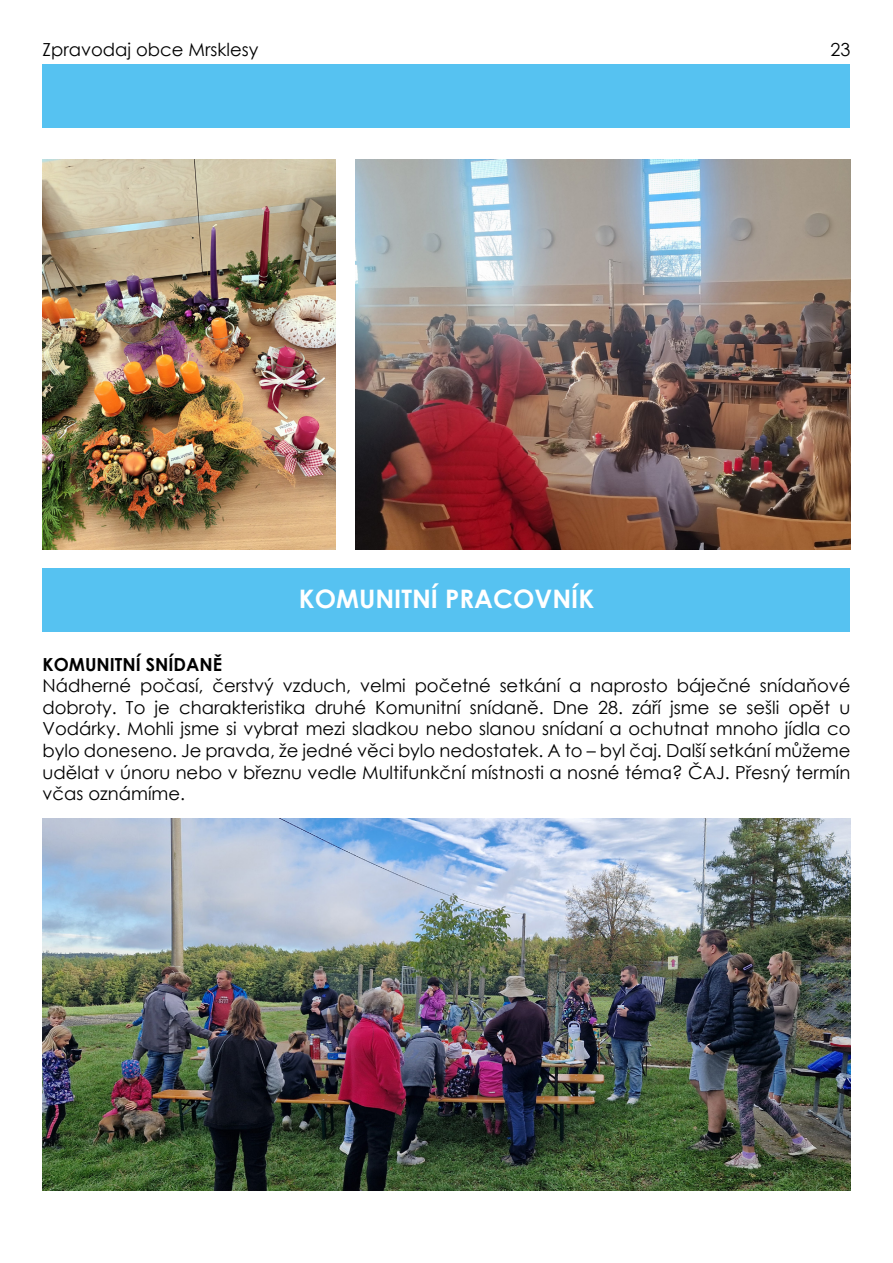
<style>
.page{position:relative;width:893px;height:1263px;background:#fff}
.page>*{position:absolute;margin:0;border:0;box-sizing:border-box;transform-origin:0 0}
.Nadpis{font:700 25.5px "Century Gothic";color:#fff}
.TEXT_bez_dělení{font:18px/21.6px "Century Gothic";color:#000;text-align:justify}
.Podnadpis{font:700 18px "Century Gothic";color:#000}
</style>
<div class="page">
<div style="left:43px;top:64px;width:807px;height:64px;background:#56c2f1"></div>
<img style="left:43px;top:159px;width:292px;height:390px">
<img style="left:356px;top:159px;width:494px;height:390px">
<div style="left:43px;top:568px;width:807px;height:63px;background:#56c2f1"></div>
<img style="left:43px;top:819px;width:807px;height:372px">
<p class="TEXT_bez_dělení" style="left:43px;top:38px;width:217px">Zpravodaj obce Mrsklesy</p>
<p class="TEXT_bez_dělení" style="left:830px;top:38px;width:21px">23</p>
<p class="Nadpis" style="left:299px;top:579px;width:297px">KOMUNITNÍ PRACOVNÍK</p>
<p class="Podnadpis" style="left:43px;top:650px;width:181px">KOMUNITNÍ SNÍDANĚ</p>
<p class="TEXT_bez_dělení" style="left:43px;top:674px;width:809px">Nádherné počasí, čerstvý vzduch, velmi početné setkání a naprosto báječné snídaňové dobroty. To je charakteristika druhé Komunitní snídaně. Dne 28. září jsme se sešli opět u Vodárky. Mohli jsme si vybrat mezi sladkou nebo slanou snídaní a ochutnat mnoho jídla co bylo doneseno. Je pravda, že jedné věci bylo nedostatek. A to – byl čaj. Další setkání můžeme udělat v únoru nebo v březnu vedle Multifunkční místnosti a nosné téma? ČAJ. Přesný termín včas oznámíme.</p>
</div>
